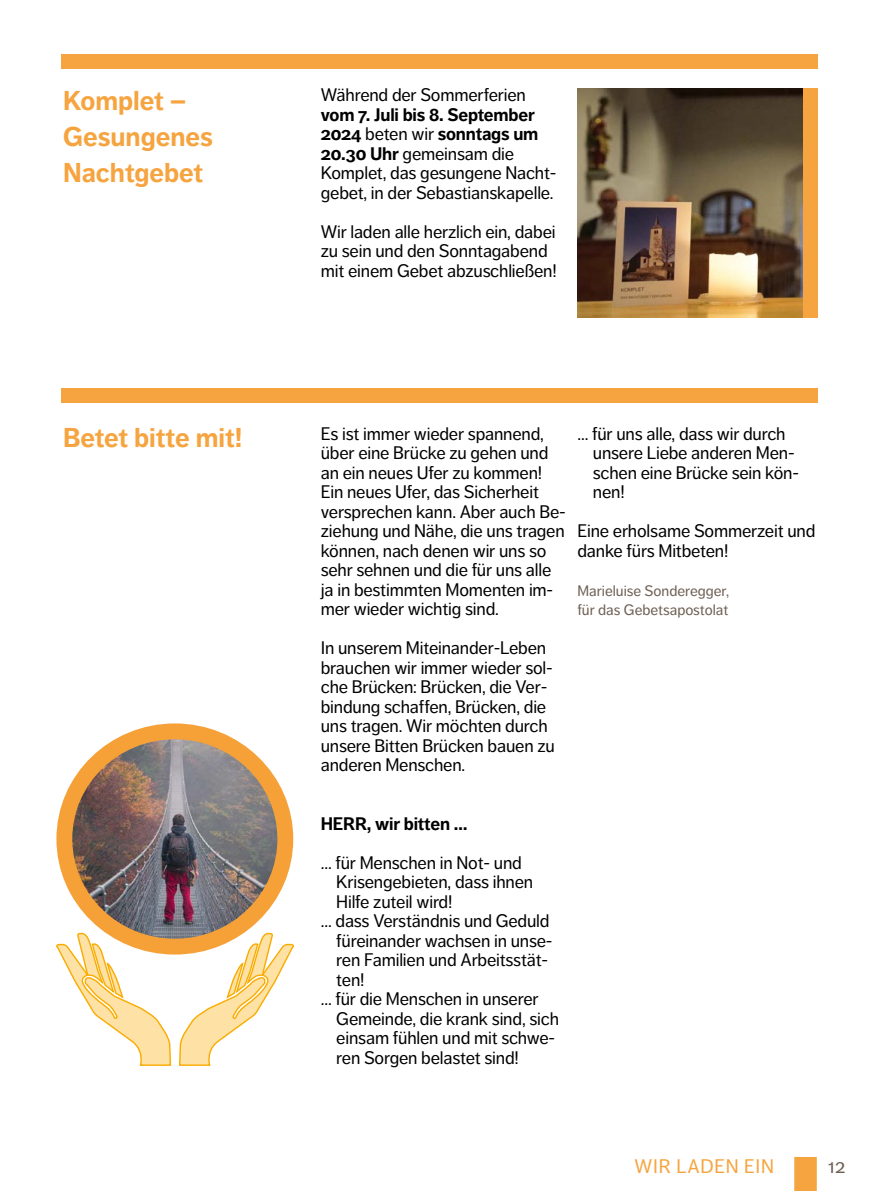
<style>
.page{position:relative;width:893px;height:1191px;background:#fff}
.page>*{position:absolute;margin:0;border:0;box-sizing:border-box;transform-origin:0 0}
.t1{font:700 27px/36px "Dagny Pro";color:#f6a440}
.t2{font:19.5px "Dagny Pro";letter-spacing:.035em;color:#f6a440}
.t3{font:19.5px "Dagny Pro";color:#6d5e52}
.t4{font:18px/19.5px "Dagny Pro";letter-spacing:-.01em;color:#000}
.t5{font:700 18px "Dagny Pro";letter-spacing:-.01em;color:#000}
.t6{font:15px/19.5px "Dagny Pro";color:#6d5e52}
.s1{font-weight:700}
</style>
<div class="page">
<img style="left:577px;top:88px;width:226px;height:229px">
<div style="left:803px;top:88px;width:15px;height:229px;background:#f6a440"></div>
<div style="left:794px;top:1157px;width:23px;height:34px;background:#f6a440"></div>
<div style="left:61px;top:388px;width:757px;height:15px;background:#f6a440"></div>
<img style="left:64px;top:734px;width:221px;height:203px">
<div style="left:56px;top:723px;width:237px;height:231px;border:16px solid #f6a138;border-radius:50%"></div>
<svg style="left:56px;top:932px;width:116px;height:133px"></svg>
<svg style="left:178px;top:932px;width:116px;height:133px"></svg>
<div style="left:61px;top:54px;width:757px;height:15px;background:#f6a440"></div>
<h1 class="t1" style="left:63px;top:83px;width:151px">Komplet –<br>Gesungenes<br>Nachtgebet</h1>
<p class="t4" style="left:321px;top:85px;width:207px">Während der Sommerferien</p>
<p class="t4" style="left:321px;top:105px;width:237px"><span class="s1">vom 7. Juli bis 8. September<br>2024</span> beten wir <span class="s1">sonntags um<br>20.30 Uhr</span> gemeinsam die<br>Komplet, das gesungene Nacht&shy;gebet, in der Sebastianskapelle.</p>
<p class="t4" style="left:321px;top:222px;width:237px">Wir laden alle herzlich ein, dabei zu sein und den Sonntagabend mit einem Gebet abzuschließen!</p>
<h1 class="t1" style="left:63px;top:420px;width:181px">Betet bitte mit!</h1>
<p class="t4" style="left:593px;top:423px;width:208px;text-indent:-15px">… für uns alle, dass wir durch unsere Liebe anderen Men&shy;schen eine Brücke sein kön&shy;nen!</p>
<p class="t4" style="left:577px;top:521px;width:239px">Eine erholsame Sommerzeit und danke fürs Mitbeten!</p>
<p class="t6" style="left:577px;top:580px;width:153px">Marieluise Sonderegger, für das Gebetsapostolat</p>
<p class="t4" style="left:321px;top:423px;width:247px">Es ist immer wieder spannend, über eine Brücke zu gehen und an ein neues Ufer zu kommen!<br>Ein neues Ufer, das Sicherheit versprechen kann. Aber auch Be&shy;ziehung und Nähe, die uns tragen können, nach denen wir uns so sehr sehnen und die für uns alle ja in bestimmten Momenten im&shy;mer wieder wichtig sind.</p>
<p class="t4" style="left:321px;top:638px;width:236px">In unserem Miteinander-Leben brauchen wir immer wieder sol&shy;che Brücken: Brücken, die Ver&shy;bindung schaffen, Brücken, die uns tragen. Wir möchten durch unsere Bitten Brücken bauen zu anderen Menschen.</p>
<p class="t5" style="left:321px;top:812px;width:148px">HERR, wir bitten …</p>
<p class="t4" style="left:321px;top:852px;width:203px">… für Menschen in Not- und</p>
<p class="t4" style="left:336px;top:872px;width:198px">Krisengebieten, dass ihnen</p>
<p class="t4" style="left:336px;top:891px;width:118px">Hilfe zuteil wird!</p>
<p class="t4" style="left:321px;top:911px;width:230px">… dass Verständnis und Geduld</p>
<p class="t4" style="left:336px;top:930px;width:218px">füreinander wachsen in unse-</p>
<p class="t4" style="left:336px;top:950px;width:213px">ren Familien und Arbeitsstät-</p>
<p class="t4" style="left:336px;top:969px;width:30px">ten!</p>
<p class="t4" style="left:321px;top:989px;width:219px">… für die Menschen in unserer</p>
<p class="t4" style="left:336px;top:1008px;width:224px">Gemeinde, die krank sind, sich</p>
<p class="t4" style="left:336px;top:1028px;width:221px">einsam fühlen und mit schwe-</p>
<p class="t4" style="left:336px;top:1047px;width:184px">ren Sorgen belastet sind!</p>
<p class="t2" style="left:635px;top:1155px;width:141px">WIR LADEN EIN</p>
<p class="t3" style="left:828px;top:1155px;width:19px">12</p>
</div>
